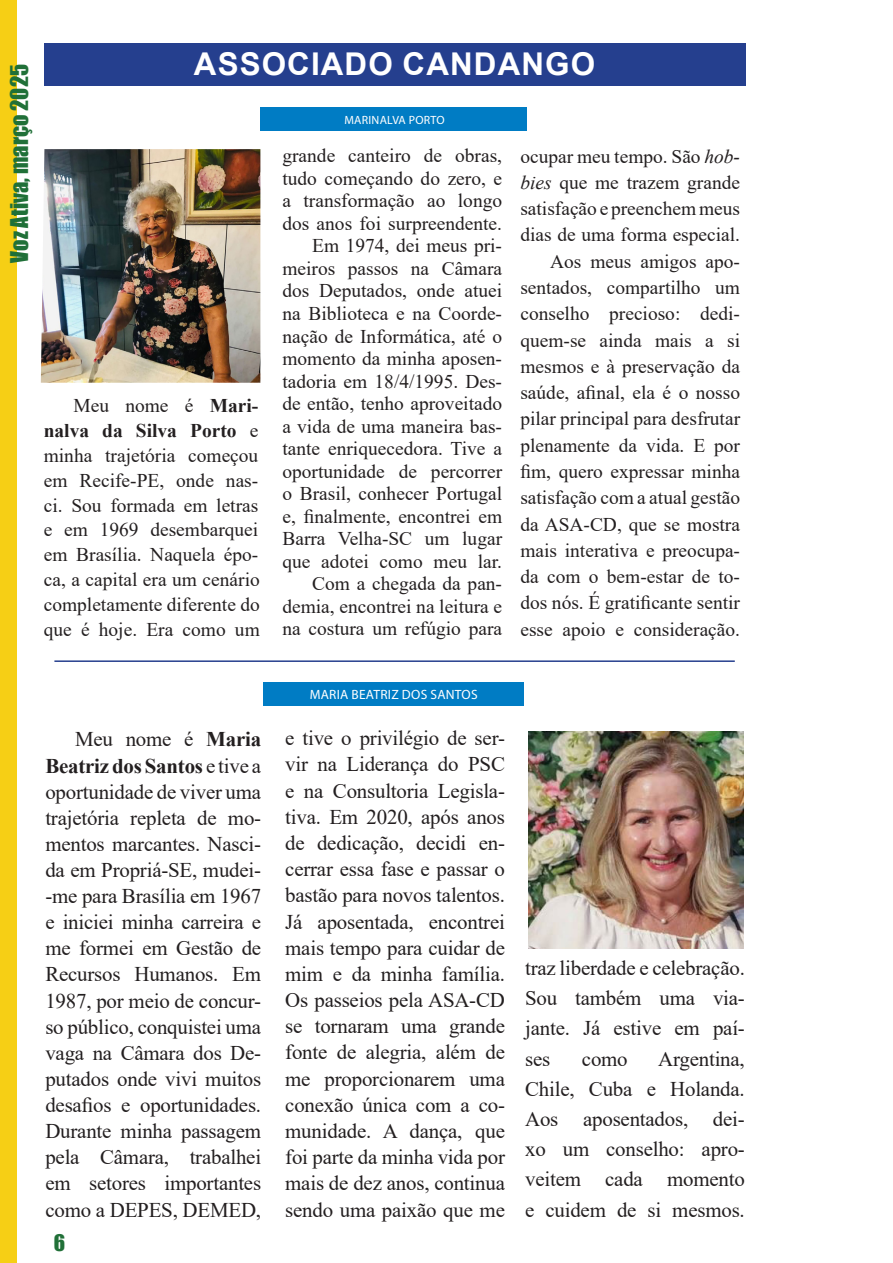
<style>
.page{position:relative;width:893px;height:1263px;background:#fff}
.page>*{position:absolute;margin:0;border:0;box-sizing:border-box;transform-origin:0 0}
.t1{font:700 31.35px "Arial";letter-spacing:.035em;color:#fff}
.t2{font:22.5px "Impact";color:#207038}
.t3{font:21px "Impact";color:#217038}
.t4{font:20.85px/26.1px "Times New Roman";letter-spacing:-.01em;color:#231f20;text-align:justify}
.t5{font:19.5px/22.5px "Times New Roman";color:#231f20;text-align:justify}
.t6{font:13.5px "Myriad Pro";letter-spacing:.02em;color:#fff}
.t7{font:12px "Myriad Pro";letter-spacing:.02em;color:#fff}
.s1{font-weight:700}
.s2{font-style:italic}
</style>
<div class="page">
<div style="left:0;top:0;width:17px;height:1263px;background:#f6cf15"></div>
<div style="left:44px;top:43px;width:701px;height:42px;background:#253f8e"></div>
<div style="left:260px;top:107px;width:267px;height:24px;background:#007cc4"></div>
<img style="left:41px;top:149px;width:219px;height:234px">
<hr style="left:54px;top:660px;width:681px;height:2px;background:#253f8e">
<img style="left:528px;top:732px;width:215px;height:217px">
<div style="left:263px;top:682px;width:261px;height:24px;background:#007cc4"></div>
<p class="t2" style="left:2px;top:263px;width:200px;rotate:-90deg">Voz Ativa, março 2025</p>
<p class="t1" style="left:194px;top:42px;width:403px">ASSOCIADO CANDANGO</p>
<p class="t7" style="left:344px;top:112px;width:102px">MARINALVA PORTO</p>
<p class="t5" style="left:44px;top:393px;width:218px;line-height:24.9px;text-indent:30px">Meu nome é <span class="s1">Mari&shy;nalva da Silva Porto</span> e minha trajetória começou em Recife-PE, onde nas&shy;ci. Sou formada em letras e em 1969 desembarquei em Brasília. Naquela épo&shy;ca, a capital era um cenário completamente diferente do que é hoje. Era como um</p>
<p class="t5" style="left:282px;top:144px;width:221px">grande canteiro de obras, tudo começando do zero, e a transformação ao longo dos anos foi surpreendente.</p>
<p class="t5" style="left:282px;top:234px;width:221px;text-indent:30px">Em 1974, dei meus pri&shy;meiros passos na Câmara dos Deputados, onde atuei na Biblioteca e na Coorde&shy;nação de Informática, até o momento da minha aposen&shy;tadoria em 18/4/1995. Des&shy;de então, tenho aproveitado a vida de uma maneira bas&shy;tante enriquecedora. Tive a oportunidade de percorrer o Brasil, conhecer Portugal e, finalmente, encontrei em Barra Velha-SC um lugar que adotei como meu lar.</p>
<p class="t5" style="left:282px;top:572px;width:221px;text-indent:30px">Com a chegada da pan&shy;demia, encontrei na leitura e na costura um refúgio para</p>
<p class="t5" style="left:520px;top:142px;width:221px;line-height:26.2px">ocupar meu tempo. São <span class="s2">hob&shy;bies</span> que me trazem grande satisfação e preenchem meus dias de uma forma especial.</p>
<p class="t5" style="left:520px;top:247px;width:221px;line-height:26.2px;text-indent:30px">Aos meus amigos apo&shy;sentados, compartilho um conselho precioso: dedi&shy;quem-se ainda mais a si mesmos e à preservação da saúde, afinal, ela é o nosso pilar principal para desfrutar plenamente da vida. E por fim, quero expressar minha satisfação com a atual gestão da ASA-CD, que se mostra mais interativa e preocupa&shy;da com o bem-estar de to&shy;dos nós. É gratificante sentir esse apoio e consideração.</p>
<p class="t6" style="left:310px;top:686px;width:169px">MARIA BEATRIZ DOS SANTOS</p>
<p class="t4" style="left:45px;top:726px;width:217px;text-indent:30px">Meu nome é <span class="s1">Maria Beatriz dos Santos</span> e tive a oportunidade de viver uma trajetória repleta de mo&shy;mentos marcantes. Nasci&shy;da em Propriá-SE, mudei--me para Brasília em 1967 e iniciei minha carreira e me formei em Gestão de Recursos Humanos. Em 1987, por meio de concur&shy;so público, conquistei uma vaga na Câmara dos De&shy;putados onde vivi muitos desafios e oportunidades.<br>Durante minha passagem pela Câmara, trabalhei em setores importantes como a DEPES, DEMED,</p>
<p class="t4" style="left:285px;top:724px;width:221px">e tive o privilégio de ser&shy;vir na Liderança do PSC e na Consultoria Legisla&shy;tiva. Em 2020, após anos de dedicação, decidi en&shy;cerrar essa fase e passar o bastão para novos talentos.<br>Já aposentada, encontrei mais tempo para cuidar de mim e da minha família.<br>Os passeios pela ASA-CD se tornaram uma grande fonte de alegria, além de me proporcionarem uma conexão única com a co&shy;munidade. A dança, que foi parte da minha vida por mais de dez anos, continua sendo uma paixão que me</p>
<p class="t3" style="left:54px;top:1226px;width:13px">6</p>
<p class="t4" style="left:525px;top:952px;width:221px;line-height:30.2px">traz liberdade e celebração.<br>Sou também uma via&shy;jante. Já estive em paí&shy;ses</p>
<p class="t4" style="left:525px;top:1043px;width:221px;line-height:30.2px;text-indent:133px">Argentina, Chile, Cuba e Holanda.<br>Aos aposentados, dei&shy;xo um conselho: apro&shy;veitem cada momento e cuidem de si mesmos.</p>
<p class="t4" style="left:582px;top:1045px;width:47px">como</p>
</div>
